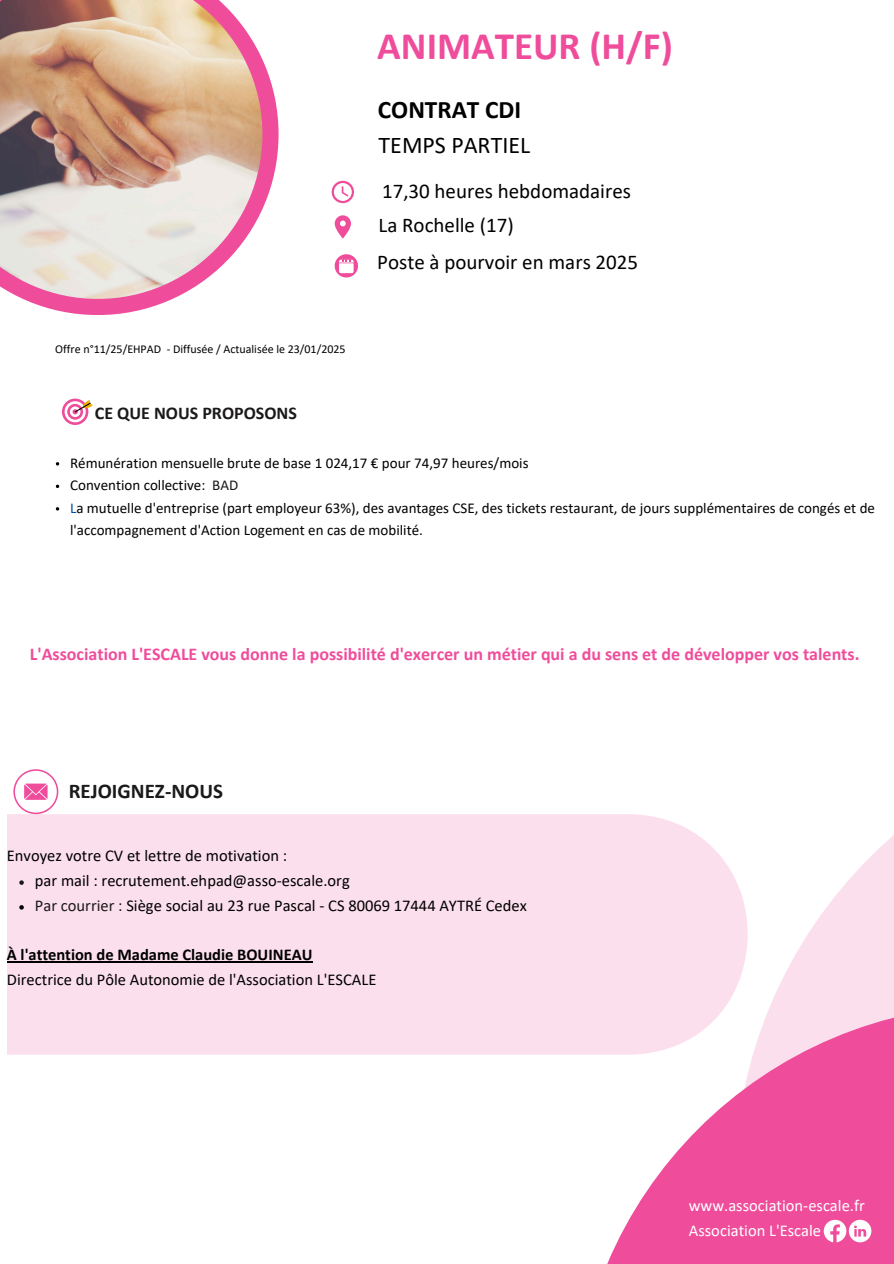
<style>
.page{position:relative;width:894px;height:1264px;background:#fff}
.page>*{position:absolute;margin:0;border:0;box-sizing:border-box;transform-origin:0 0}
.t1{font:700 39px "Calibri";color:#ef4d9b}
.t2{font:700 25.2px "Calibri";color:#000}
.t3{font:24px "Calibri";color:#000}
.t4{font:21px "Calibri";color:#000}
.t5{font:700 21px "Calibri";color:#1b1919}
.t6{font:700 18px "Calibri";color:#ef4d9b}
.t7{font:700 18px "Calibri";color:#1b1919}
.t8{font:16.5px "Calibri";color:#000}
.t9{font:16.5px "Calibri";color:#fff}
.t10{font:700 16.5px "Calibri";color:#000}
.t11{font:15px/22.5px "Calibri";color:#000}
.t12{font:12px "Calibri";color:#000}
.s1{color:#1b1919}
.s2{color:#004aad}
</style>
<div class="page">
<div style="left:7px;top:814px;width:727px;height:240px;background:#fcdfed"></div>
<svg style="left:734px;top:836px;width:159px;height:168px"></svg>
<svg style="left:574px;top:1004px;width:319px;height:259px;fill:#ef4d9b"></svg>
<svg style="left:23px;top:59px;width:255px;height:256px"></svg>
<img style="left:0;top:0;width:262px;height:299px">
<svg style="left:62px;top:398px;width:31px;height:26px"></svg>
<svg style="left:13px;top:769px;width:45px;height:45px"></svg>
<svg style="left:823px;top:1219px;width:48px;height:23px"></svg>
<svg style="left:19px;top:880px;width:5px;height:4px"></svg>
<svg style="left:19px;top:905px;width:5px;height:4px"></svg>
<hr style="left:7px;top:961px;width:305px;height:1px;background:#000">
<svg style="left:56px;top:484px;width:3px;height:4px"></svg>
<svg style="left:334px;top:215px;width:16px;height:23px"></svg>
<svg style="left:334px;top:254px;width:24px;height:23px"></svg>
<svg style="left:331px;top:181px;width:23px;height:22px"></svg>
<p class="t1" style="left:377px;top:30px;width:297px">ANIMATEUR (H/F)</p>
<p class="t2" style="left:378px;top:99px;width:145px">CONTRAT CDI</p>
<p class="t3" style="left:378px;top:135px;width:153px">TEMPS PARTIEL</p>
<p class="t4" style="left:382px;top:182px;width:250px">17,30 heures hebdomadaires</p>
<p class="t12" style="left:55px;top:344px;width:292px">Offre n°11/25/EHPAD - Diffusée / Actualisée le 23/01/2025</p>
<p class="t7" style="left:95px;top:405px;width:203px">CE QUE NOUS PROPOSONS</p>
<p class="t4" style="left:378px;top:217px;width:137px">La Rochelle (17)</p>
<h4 class="t4" style="left:377px;top:254px;width:262px">Poste à pourvoir en mars 2025</h4>
<h6 class="t11" style="left:70px;top:453px;width:460px">Rémunération mensuelle brute de base 1 024,17 € pour 74,97 heures/mois</h6>
<p class="t11" style="left:70px;top:475px;width:170px">Convention collective: <span class="s1">BAD</span></p>
<p class="t11" style="left:70px;top:498px;width:806px"><span class="s2">L</span>a mutuelle d'entreprise (part employeur 63%), des avantages CSE, des tickets restaurant, de jours supplémentaires de congés et de l'accompagnement d'Action Logement en cas de mobilité.</p>
<p class="t6" style="left:30px;top:646px;width:830px">L'Association L'ESCALE vous donne la possibilité d'exercer un métier qui a du sens et de développer vos talents.</p>
<p class="t5" style="left:69px;top:782px;width:156px">REJOIGNEZ-NOUS</p>
<h3 class="t8" style="left:7px;top:848px;width:282px">Envoyez votre CV et lettre de motivation :</h3>
<h5 class="t8" style="left:35px;top:873px;width:316px">par mail : recrutement.ehpad@asso-escale.org</h5>
<h5 class="t8" style="left:35px;top:898px;width:493px"><span class="s1">Par courrier :</span> Siège social au 23 rue Pascal - CS 80069 17444 AYTRÉ Cedex</h5>
<h5 class="t10" style="left:7px;top:947px;width:307px">À l'attention de Madame Claudie BOUINEAU</h5>
<p class="t8" style="left:7px;top:972px;width:371px">Directrice du Pôle Autonomie de l'Association L'ESCALE</p>
<h1 class="t9" style="left:688px;top:1198px;width:177px">www.association-escale.fr</h1>
<h2 class="t9" style="left:688px;top:1223px;width:134px">Association L'Escale</h2>
</div>
